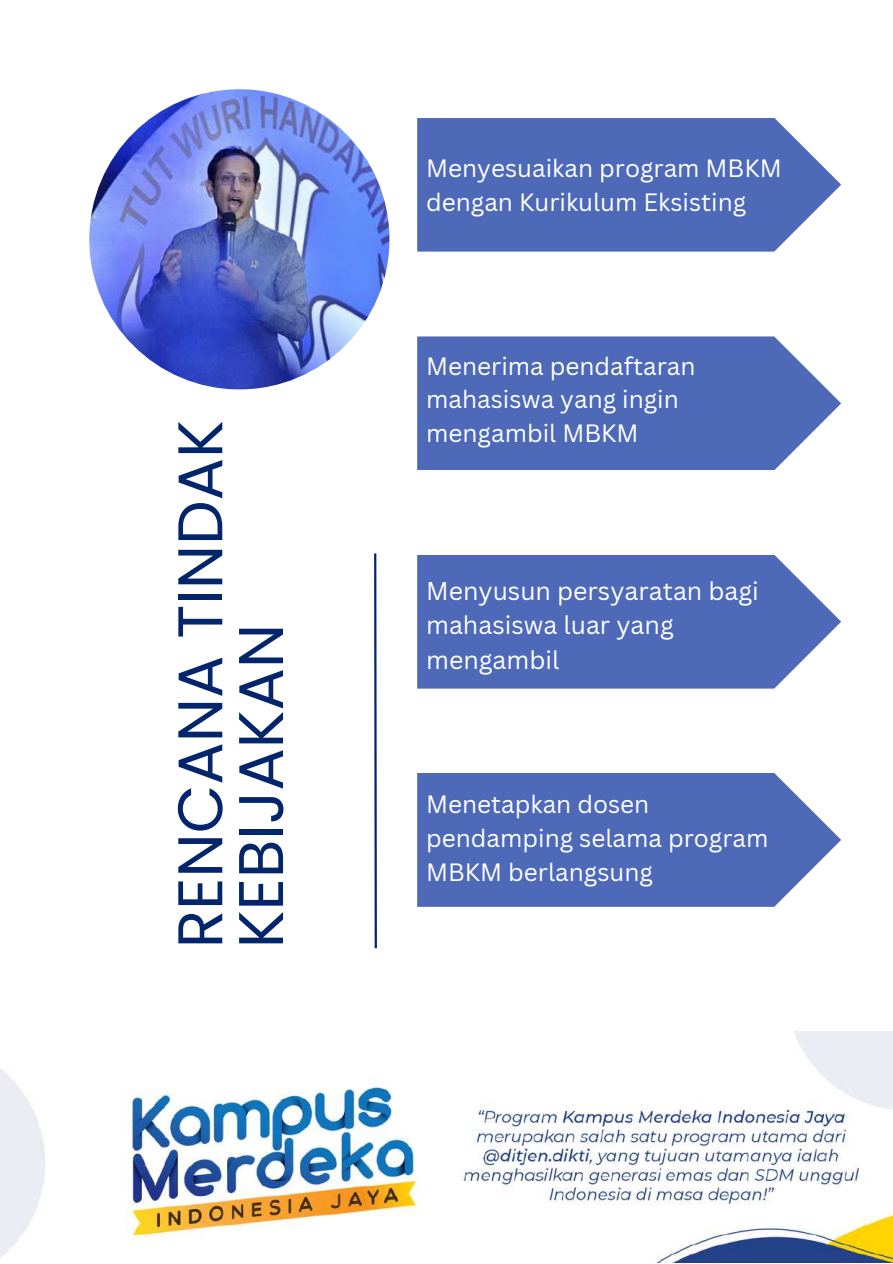
<style>
.page{position:relative;width:893px;height:1264px;background:#fff}
.page>*{position:absolute;margin:0;border:0;box-sizing:border-box;transform-origin:0 0}
.t1{font:63px/60.8px "Poppins";color:#03256c}
.t2{font:24.9px/34.5px "Canva Sans";color:#fff}
.t3{font:24.3px/33.8px "Canva Sans";color:#fff}
</style>
<div class="page">
<svg style="left:374px;top:553px;width:3px;height:396px"></svg>
<img style="left:89px;top:89px;width:300px;height:300px;border-radius:50%">
<svg style="left:417px;top:118px;width:423px;height:133px;background:#5a74bc"></svg>
<svg style="left:417px;top:336px;width:423px;height:134px;background:#5b74bc"></svg>
<svg style="left:417px;top:555px;width:423px;height:133px;background:#5a74bc"></svg>
<svg style="left:417px;top:773px;width:423px;height:133px;background:#5a74bc"></svg>
<img style="left:0;top:1031px;width:892px;height:231px">
<h1 class="t1" style="left:170px;top:948px;width:529px;rotate:-90deg">RENCANA TINDAK<br>KEBIJAKAN</h1>
<p class="t3" style="left:426px;top:151px;width:357px">Menyesuaikan program MBKM dengan Kurikulum Eksisting</p>
<p class="t3" style="left:426px;top:348px;width:271px">Menerima pendaftaran mahasiswa yang ingin mengambil MBKM</p>
<p class="t2" style="left:426px;top:573px;width:334px">Menyusun persyaratan bagi mahasiswa luar yang mengambil</p>
<p class="t3" style="left:426px;top:787px;width:344px">Menetapkan dosen pendamping selama program<br>MBKM berlangsung</p>
</div>
